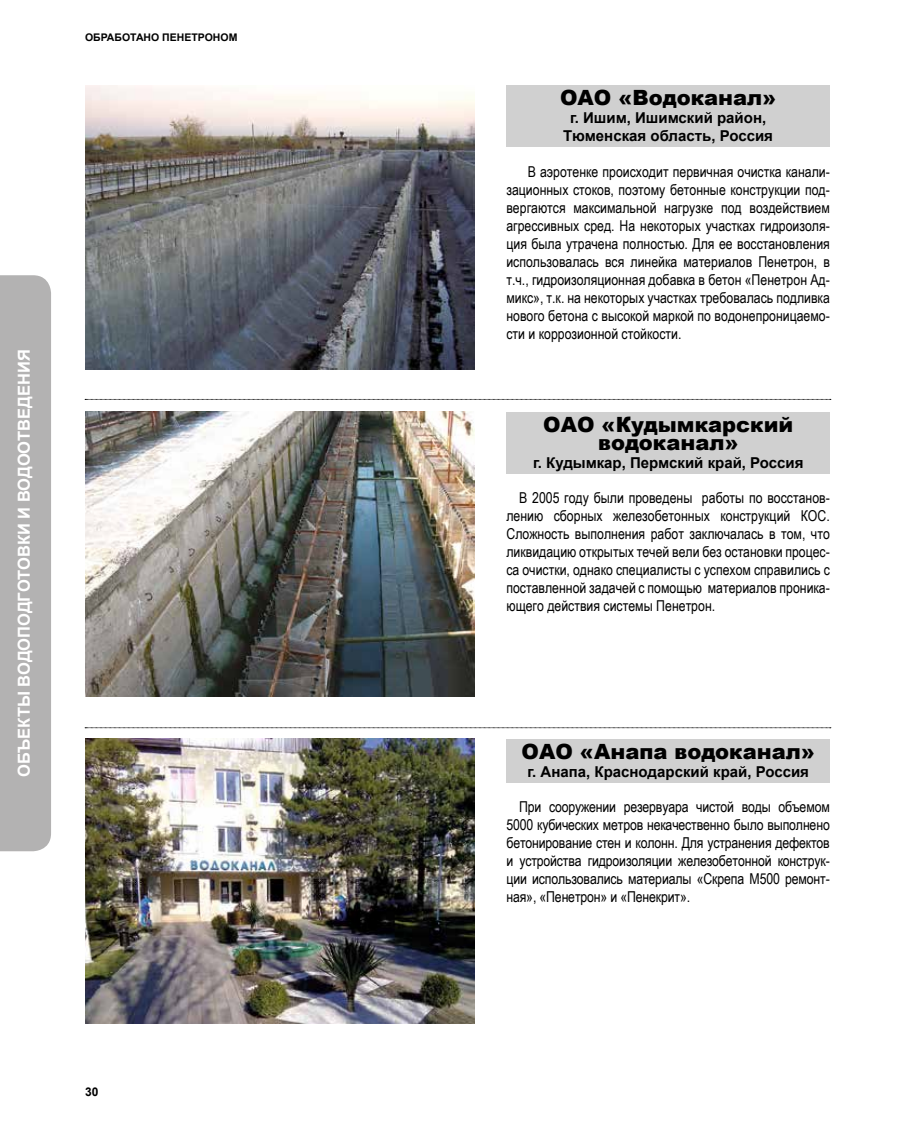
<style>
.page{position:relative;width:915px;height:1127px;background:#fff}
.page>*{position:absolute;margin:0;border:0;box-sizing:border-box;transform-origin:0 0}
.t1{font:900 21px/18px "Arial";color:#000;text-align:center}
.t2{font:700 16.5px "Arial";color:#fff}
.t3{font:15px/18px "Arial Narrow";color:#000;text-align:justify}
.t4{font:700 15px/18px "Arial";color:#000;text-align:center}
.t5{font:700 12px "Arial";color:#000}
.t6{font:700 10.5px "Arial";color:#000}
</style>
<div class="page">
<img style="left:85px;top:85px;width:389px;height:285px">
<img style="left:85px;top:738px;width:389px;height:285px">
<div style="left:506px;top:85px;width:323px;height:62px;background:#d0d0d0"></div>
<img style="left:85px;top:412px;width:389px;height:285px">
<div style="left:506px;top:412px;width:323px;height:61px;background:#d0d0d0"></div>
<div style="left:506px;top:739px;width:323px;height:43px;background:#d0d0d0"></div>
<svg style="left:85px;top:399px;width:745px;height:1px"></svg>
<svg style="left:85px;top:727px;width:745px;height:1px"></svg>
<div style="left:0;top:275px;width:51px;height:576px;background:#b3b2b2"></div>
<p class="t6" style="left:85px;top:30px;width:154px">ОБРАБОТАНО ПЕНЕТРОНОМ</p>
<p class="t2" style="left:13px;top:777px;width:429px;rotate:-90deg">ОБЪЕКТЫ ВОДОПОДГОТОВКИ И ВОДООТВЕДЕНИЯ</p>
<p class="t5" style="left:85px;top:1084px;width:15px">30</p>
<h1 class="t1" style="left:560px;top:88px;width:218px">ОАО «Водоканал»</h1>
<p class="t4" style="left:563px;top:110px;width:211px">г. Ишим, Ишимский район,<br>Тюменская область, Россия</p>
<p class="t3" style="left:506px;top:162px;width:325px;text-indent:21px">В аэротенке происходит первичная очистка канали&shy;зационных стоков, поэтому бетонные конструкции под&shy;вергаются максимальной нагрузке под воздействием агрессивных сред. На некоторых участках гидроизоля&shy;ция была утрачена полностью. Для ее восстановления использовалась вся линейка материалов Пенетрон, в т.ч., гидроизоляционная добавка в бетон «Пенетрон Ад&shy;микс», т.к. на некоторых участках требовалась подливка нового бетона с высокой маркой по водонепроницаемо&shy;сти и коррозионной стойкости.</p>
<h1 class="t1" style="left:543px;top:415px;width:251px">ОАО «Кудымкарский водоканал»</h1>
<p class="t4" style="left:533px;top:454px;width:272px">г. Кудымкар, Пермский край, Россия</p>
<p class="t3" style="left:506px;top:488px;width:325px;text-indent:13px">В 2005 году были проведены работы по восстанов&shy;лению сборных железобетонных конструкций КОС.<br>Сложность выполнения работ заключалась в том, что ликвидацию открытых течей вели без остановки процес&shy;са очистки, однако специалисты с успехом справились с поставленной задачей с помощью материалов проника&shy;ющего действия системы Пенетрон.</p>
<h1 class="t1" style="left:521px;top:742px;width:294px">ОАО «Анапа водоканал»</h1>
<p class="t4" style="left:527px;top:763px;width:283px">г. Анапа, Краснодарский край, Россия</p>
<p class="t3" style="left:506px;top:797px;width:325px;text-indent:13px">При сооружении резервуара чистой воды объемом 5000 кубических метров некачественно было выполнено бетонирование стен и колонн. Для устранения дефектов и устройства гидроизоляции железобетонной конструк&shy;ции использовались материалы «Скрепа М500 ремонт&shy;ная», «Пенетрон» и «Пенекрит».</p>
</div>
